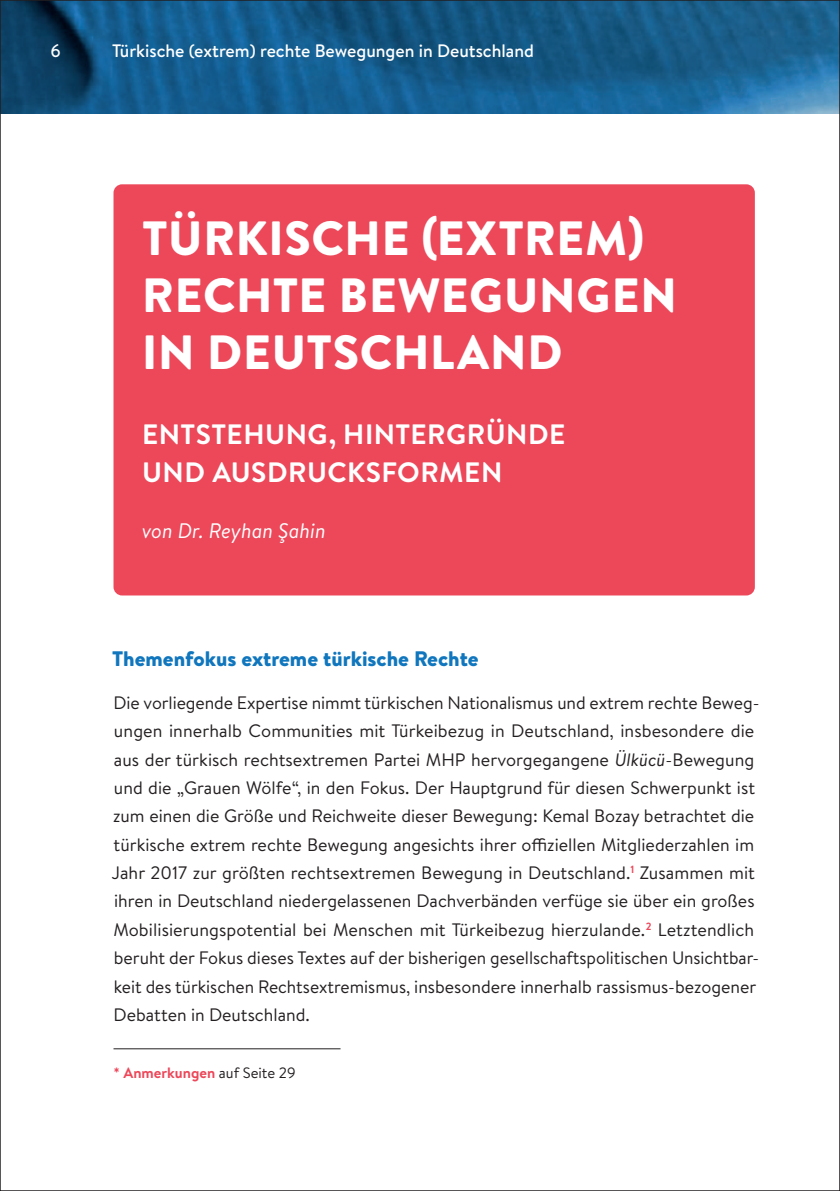
<style>
.page{position:relative;width:840px;height:1191px;background:#fff}
.page>*{position:absolute;margin:0;border:0;box-sizing:border-box;transform-origin:0 0}
.t1{font:900 48px/56.6px "Brandon Text";letter-spacing:.015em;color:#fff}
.t2{font:700 28px/38px "Brandon Text";letter-spacing:.02em;color:#fff}
.t3{font:900 21px "Brandon Text";color:#1076bd}
.t4{font:italic 21px "Brandon Text";color:#fff}
.t5{font:18px/28.4px "Brandon Text";color:#231f20}
.t6{font:500 18px "Brandon Text";color:#fff}
.t7{font:700 15px "Brandon Text";color:#ec485a}
.s1{font-style:italic}
.s2{font-weight:400;color:#231f20}
</style>
<div class="page">
<img style="left:2px;top:2px;width:835px;height:111px">
<div style="left:113px;top:184px;width:641px;height:411px;background:#ec485a;border-radius:9px"></div>
<hr style="left:113px;top:1048px;width:227px;height:1px;background:#231f20">
<p class="t6" style="left:50px;top:38px;width:12px">6</p>
<p class="t6" style="left:112px;top:38px;width:423px">Türkische (extrem) rechte Bewegungen in Deutschland</p>
<h1 class="t1" style="left:142px;top:209px;width:536px">TÜRKISCHE (EXTREM)<br>RECHTE BEWEGUNGEN<br>IN DEUTSCHLAND</h1>
<h2 class="t2" style="left:142px;top:414px;width:424px">ENTSTEHUNG, HINTERGRÜNDE<br>UND AUSDRUCKSFORMEN</h2>
<p class="t4" style="left:142px;top:516px;width:185px">von Dr. Reyhan Şahin</p>
<p class="t3" style="left:112px;top:644px;width:368px">Themenfokus extreme türkische Rechte</p>
<p class="t5" style="left:112px;top:688px;width:648px">Die vorliegende Expertise nimmt türkischen Nationalismus und extrem rechte Beweg&shy;ungen innerhalb Communities mit Türkeibezug in Deutschland, insbesondere die aus der türkisch rechtsextremen Partei MHP hervorgegangene <span class="s1">Ülkücü</span>-Bewegung und die „Grauen Wölfe“, in den Fokus. Der Hauptgrund für diesen Schwerpunkt ist zum einen die Größe und Reichweite dieser Bewegung: Kemal Bozay betrachtet die türkische extrem rechte Bewegung angesichts ihrer offiziellen Mitgliederzahlen im Jahr 2017 zur größten rechtsextremen Bewegung in Deutschland.<sup>1</sup> Zusammen mit ihren in Deutschland niedergelassenen Dachverbänden verfüge sie über ein großes Mobilisierungspotential bei Menschen mit Türkeibezug hierzulande.<sup>2</sup> Letztendlich beruht der Fokus dieses Textes auf der bisherigen gesellschaftspolitischen Unsichtbar&shy;keit des türkischen Rechtsextremismus, insbesondere innerhalb rassismus-bezogener Debatten in Deutschland.</p>
<p class="t7" style="left:113px;top:1062px;width:184px">* Anmerkungen <span class="s2">auf Seite 29</span></p>
</div>
